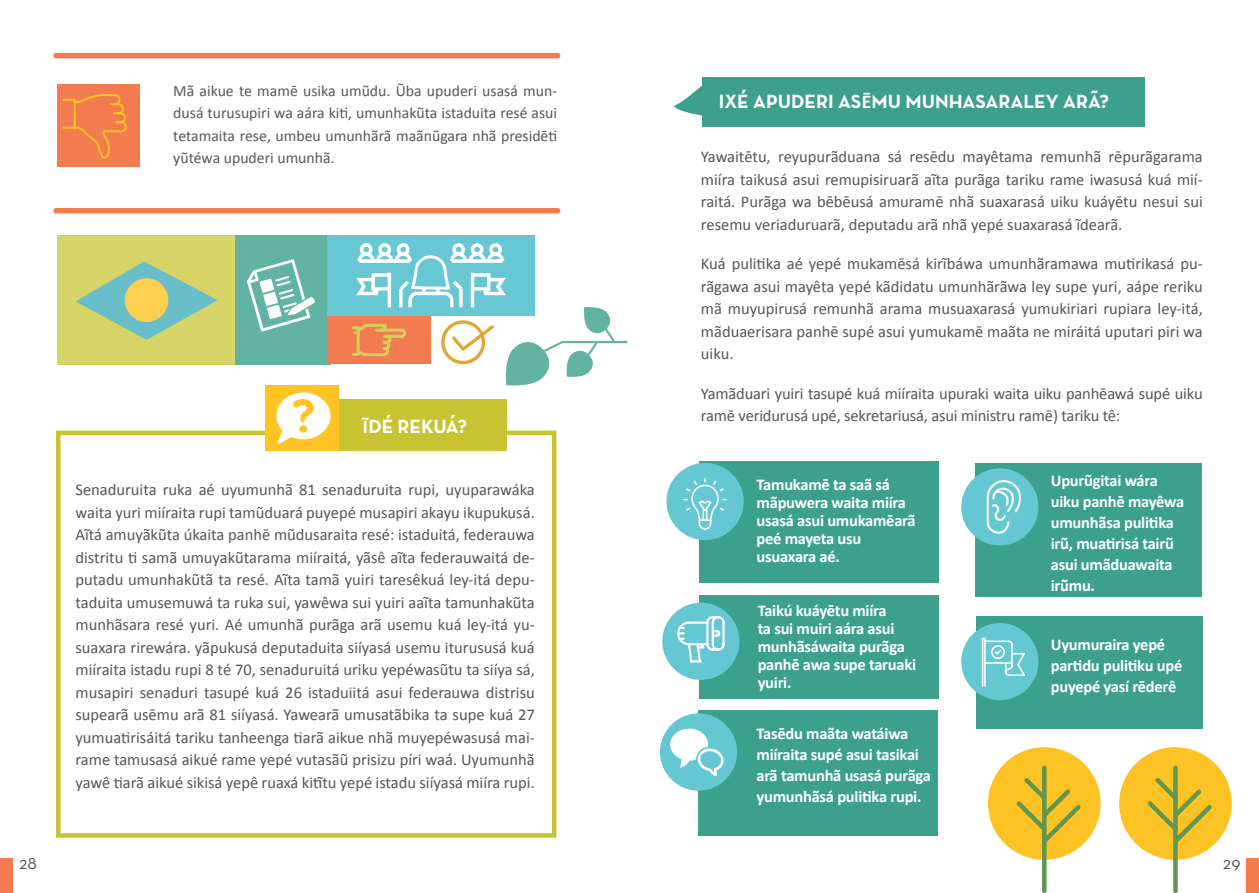
<style>
.page{position:relative;width:1259px;height:893px;background:#fff}
.page>*{position:absolute;margin:0;border:0;box-sizing:border-box;transform-origin:0 0}
.t1{font:700 19.5px "Neutra Text";color:#fff}
.t2{font:18px "Neutra Text";color:#575756}
.t3{font:16.5px/22.5px "Calibri";letter-spacing:-.01em;color:#575756;text-align:justify}
.t4{font:700 16.5px/21px "Calibri";letter-spacing:-.015em;color:#fff}
.t5{font:15.75px/22.5px "Calibri";color:#575756;text-align:justify}
.s1{font-family:"Calibri"}
</style>
<div class="page">
<div style="left:0;top:858px;width:13px;height:35px;background:#f27b4f"></div>
<div style="left:1246px;top:858px;width:13px;height:35px;background:#f27b4f"></div>
<div style="left:988px;top:747px;width:112px;height:113px;background:#fdc224;border-radius:50%"></div>
<hr style="left:1042px;top:766px;width:4px;height:127px;background:#619550;border-radius:2px">
<svg style="left:1016px;top:778px;width:64px;height:65px"></svg>
<div style="left:1119px;top:747px;width:112px;height:113px;background:#fdc224;border-radius:50%"></div>
<svg style="left:1173px;top:766px;width:4px;height:127px"></svg>
<svg style="left:1147px;top:778px;width:65px;height:65px"></svg>
<svg style="left:673px;top:85px;width:29px;height:31px"></svg>
<div style="left:702px;top:77px;width:442px;height:50px;background:#3ca08c"></div>
<div style="left:699px;top:461px;width:239px;height:121px;background:#3ca08c"></div>
<div style="left:975px;top:463px;width:226px;height:133px;background:#3ca08c"></div>
<div style="left:699px;top:595px;width:239px;height:104px;background:#3ca08c"></div>
<div style="left:666px;top:463px;width:77px;height:77px;background:#65c7d2;border-radius:50%"></div>
<div style="left:961px;top:468px;width:77px;height:77px;background:#65c7d2;border-radius:50%"></div>
<div style="left:662px;top:603px;width:77px;height:77px;background:#65c7d2;border-radius:50%"></div>
<svg style="left:986px;top:480px;width:35px;height:54px"></svg>
<svg style="left:677px;top:616px;width:48px;height:47px"></svg>
<svg style="left:683px;top:478px;width:44px;height:52px"></svg>
<div style="left:56px;top:431px;width:500px;height:407px;border:4px solid #c8c332"></div>
<div style="left:338px;top:399px;width:169px;height:52px;background:#c8c332"></div>
<div style="left:265px;top:385px;width:73px;height:66px;background:#ffc323"></div>
<svg style="left:276px;top:392px;width:54px;height:52px"></svg>
<div style="left:698px;top:711px;width:240px;height:125px;background:#3ca08c"></div>
<div style="left:976px;top:616px;width:226px;height:112px;background:#3ca08c"></div>
<div style="left:660px;top:713px;width:77px;height:78px;background:#65c7d2;border-radius:50%"></div>
<div style="left:961px;top:623px;width:77px;height:77px;background:#65c7d2;border-radius:50%"></div>
<svg style="left:668px;top:727px;width:56px;height:49px"></svg>
<svg style="left:981px;top:637px;width:44px;height:50px"></svg>
<div style="left:57px;top:84px;width:83px;height:83px;background:#f27b4f"></div>
<svg style="left:62px;top:94px;width:65px;height:65px"></svg>
<div style="left:56px;top:208px;width:502px;height:5px;background:#f27b4f"></div>
<div style="left:56px;top:53px;width:502px;height:5px;background:#f27b4f"></div>
<div style="left:57px;top:235px;width:178px;height:129px;background:#d6d367"></div>
<div style="left:235px;top:235px;width:95px;height:129px;background:#63b3a3"></div>
<div style="left:327px;top:316px;width:104px;height:48px;background:#f27b4f"></div>
<div style="left:327px;top:235px;width:208px;height:81px;background:#67c7d3"></div>
<svg style="left:75px;top:261px;width:143px;height:79px"></svg>
<div style="left:125px;top:278px;width:43px;height:44px;background:#ffcf4f;border-radius:50%"></div>
<svg style="left:247px;top:259px;width:68px;height:73px"></svg>
<svg style="left:351px;top:243px;width:276px;height:143px"></svg>
<p class="t5" style="left:173px;top:79px;width:385px">Mã aikue te mamē usika umũdu. Ũba upuderi usasá mun&shy;dusá turusupiri wa aára kiti, umunhakũta istaduita resé asui tetamaita rese, umbeu umunhãrã maãnũgara nhã presidēti yũtéwa upuderi umunhã.</p>
<p class="t1" style="left:363px;top:414px;width:106px"><span class="s1">Ĩ</span>DÉ REKUÁ?</p>
<p class="t3" style="left:75px;top:478px;width:461px">Senaduruita ruka aé uyumunhã 81 senaduruita rupi, uyuparawáka waita yuri miíraita rupi tamũduará puyepé musapiri akayu ikupukusá.<br>Aĩtá amuyãkũta úkaita panhē mũdusaraita resé: istaduitá, federauwa distritu ti samã umuyakũtarama miíraitá, yãsê aĩta federauwaitá de&shy;putadu umunhakũtã ta resé. Aĩta tamã yuiri taresêkuá ley-itá depu&shy;taduita umusemuwá ta ruka sui, yawêwa sui yuiri aaĩta tamunhakũta munhãsara resé yuri. Aé umunhã purãga arã usemu kuá ley-itá yu&shy;suaxara rirewára. yãpukusá deputaduita siíyasá usemu iturususá kuá miíraita istadu rupi 8 té 70, senaduruitá uriku yepéwasũtu ta siíya sá, musapiri senaduri tasupé kuá 26 istaduiitá asui federauwa distrisu supearã usēmu arã 81 siíyasá. Yawearã umusatãbika ta supe kuá 27 yumuatirisáitá tariku tanheenga tiarã aikue nhã muyepéwasusá mai&shy;rame tamusasá aikué rame yepé vutasãũ prisizu píri waá. Uyumunhã yawê tiarã aikué sikisá yepê ruaxá kitĩtu yepé istadu siíyasá miíra rupi.</p>
<p class="t1" style="left:719px;top:90px;width:392px">IXÉ APUDERI AS<span class="s1">Ē</span>MU MUNHASARALEY ARÃ?</p>
<p class="t3" style="left:701px;top:145px;width:503px">Yawaitētu, reyupurãduana sá resēdu mayêtama remunhã rēpurãgarama miíra taikusá asui remupisiruarã aĩta purãga tariku rame iwasusá kuá mií&shy;raitá. Purãga wa bēbēusá amuramē nhã suaxarasá uiku kuáyētu nesui sui resemu veriaduruarã, deputadu arã nhã yepé suaxarasá ĩdearã.</p>
<p class="t3" style="left:701px;top:252px;width:503px">Kuá pulitika aé yepé mukamēsá kirĩbáwa umunhãramawa mutirikasá pu&shy;rãgawa asui mayêta yepé kãdidatu umunhãrãwa ley supe yuri, aápe reriku mã muyupirusá remunhã arama musuaxarasá yumukiriari rupiara ley-itá, mãduaerisara panhē supé asui yumukamē maãta ne miráitá uputari piri wa uiku.</p>
<p class="t3" style="left:701px;top:382px;width:503px">Yamãduari yuiri tasupé kuá miíraita upuraki waita uiku panhēawá supé uiku ramē veridurusá upé, sekretariusá, asui ministru ramē) tariku tê:</p>
<p class="t4" style="left:756px;top:475px;width:161px;line-height:18px">Tamukamē ta saã sá mãpuwera waita miíra usasá asui umukamēarã peé mayeta usu usuaxara aé.</p>
<p class="t4" style="left:757px;top:601px;width:160px;line-height:18px">Taikú kuáyētu miíra<br>ta sui muiri aára asui munhãsáwaita purãga panhē awa supe taruaki yuiri.</p>
<p class="t4" style="left:756px;top:722px;width:176px">Tasēdu maãta watáiwa miíraita supé asui tasikai arã tamunhã usasá purãga yumunhãsá pulitika rupi.</p>
<p class="t4" style="left:1050px;top:469px;width:135px">Upurũgitai wára uiku panhē mayêwa umunhãsa pulitika irũ, muatirisá tairũ asui umãduawaita irũmu.</p>
<p class="t4" style="left:1050px;top:633px;width:133px">Uyumuraira yepé partidu pulitiku upé puyepé yasí rēderê</p>
<p class="t2" style="left:19px;top:852px;width:19px">28</p>
<p class="t2" style="left:1223px;top:852px;width:19px">29</p>
</div>
